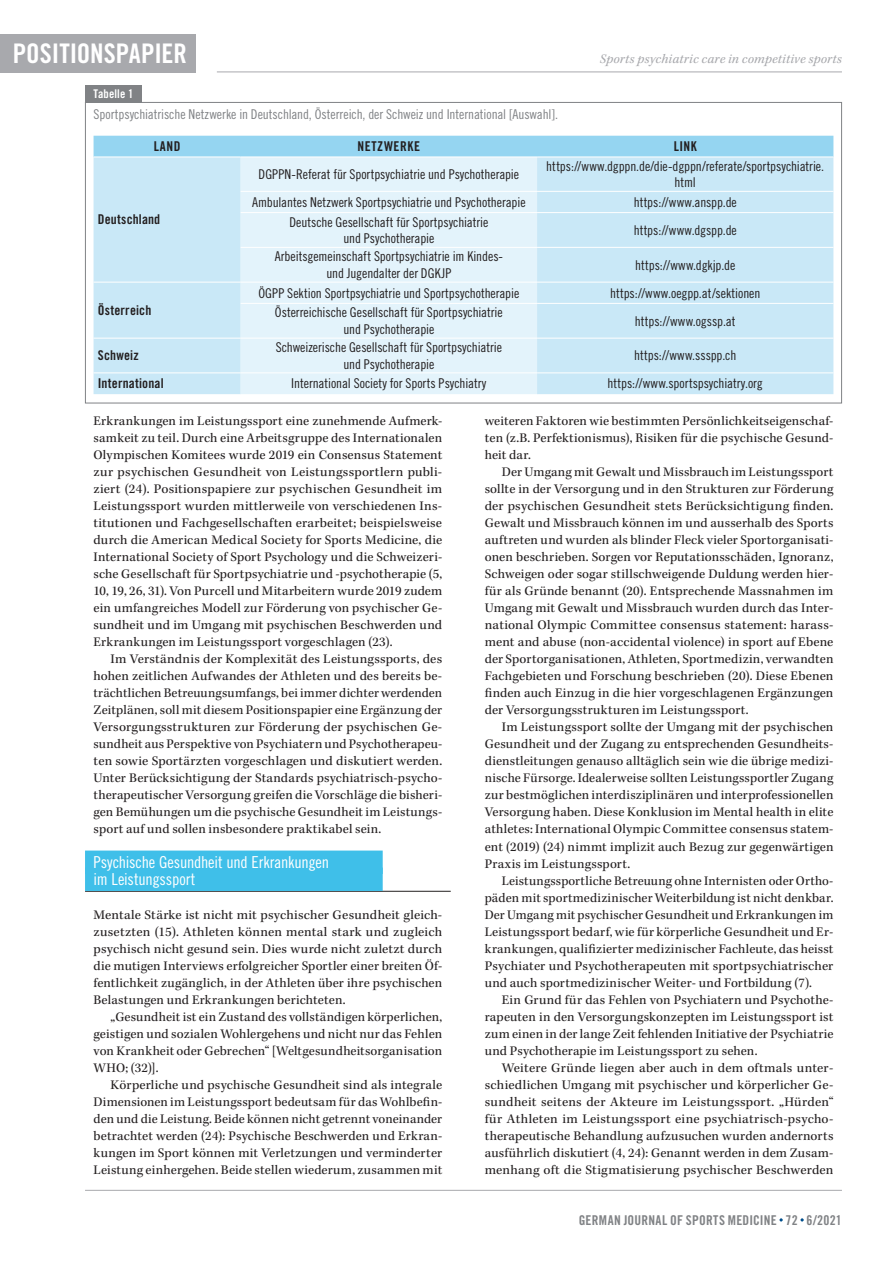
<style>
.page{position:relative;width:893px;height:1263px;background:#fff}
.page>*{position:absolute;margin:0;border:0;box-sizing:border-box;transform-origin:0 0}
.t1{font:27px "Trade Gothic LT Std Bd Cn 20";color:#fff}
.t2{font:16.5px/17px "Trade Gothic LT Std Cn 18";letter-spacing:-.01em;color:#fff}
.t3{font:13.5px/17px "Kepler Std";letter-spacing:.01em;color:#231f20;text-align:justify}
.t4{font:13.5px/16.5px "Trade Gothic LT Std Cn 18";letter-spacing:-.005em;color:#231f20;text-align:center}
.t5{font:13.5px "Trade Gothic LT Std Cn 18";letter-spacing:-.005em;color:#808285}
.t6{font:13.5px "Trade Gothic LT Std Bd Cn 20";letter-spacing:.02em;color:#231f20}
.t7{font:italic 13.5px "Kepler Std";letter-spacing:.015em;color:#a8a9ad}
.t8{font:13.5px "Trade Gothic LT Std Bd Cn 20";letter-spacing:.02em;color:#808285}
.t9{font:13.5px "Trade Gothic LT Std Bd Cn 20";letter-spacing:.045em;color:#231f20}
.t10{font:12px "Trade Gothic LT Std Bd Cn 20";letter-spacing:.015em;color:#fff}
</style>
<div class="page">
<div style="left:0;top:34px;width:196px;height:38px;background:#a8a9ad"></div>
<hr style="left:217px;top:72px;width:625px;height:1px;background:#a8a9ad">
<hr style="left:85px;top:1190px;width:757px;height:1px;background:#a8a9ad">
<div style="left:85px;top:850px;width:298px;height:24px;background:#3fbfe9"></div>
<hr style="left:85px;top:891px;width:366px;height:1px;background:#231f20">
<div style="left:85px;top:867px;width:298px;height:24px;background:#3fbfe9"></div>
<div style="left:94px;top:136px;width:739px;height:21px;background:#95d5f1"></div>
<div style="left:94px;top:158px;width:739px;height:236px;background:#c9e8f7"></div>
<div style="left:241px;top:158px;width:296px;height:236px;background:#e3f3fb"></div>
<hr style="left:241px;top:191px;width:296px;height:1px;background:#fff">
<hr style="left:537px;top:191px;width:296px;height:1px;background:#fff">
<hr style="left:241px;top:212px;width:296px;height:1px;background:#fff">
<hr style="left:537px;top:212px;width:296px;height:1px;background:#fff">
<hr style="left:241px;top:247px;width:296px;height:1px;background:#fff">
<hr style="left:537px;top:247px;width:296px;height:1px;background:#fff">
<hr style="left:94px;top:282px;width:147px;height:1px;background:#fff">
<hr style="left:241px;top:282px;width:296px;height:1px;background:#fff">
<hr style="left:537px;top:282px;width:296px;height:1px;background:#fff">
<hr style="left:241px;top:303px;width:296px;height:1px;background:#fff">
<hr style="left:537px;top:303px;width:296px;height:1px;background:#fff">
<hr style="left:94px;top:338px;width:147px;height:1px;background:#fff">
<hr style="left:241px;top:338px;width:296px;height:1px;background:#fff">
<hr style="left:537px;top:338px;width:296px;height:1px;background:#fff">
<hr style="left:94px;top:372px;width:147px;height:1px;background:#fff">
<hr style="left:241px;top:372px;width:296px;height:1px;background:#fff">
<hr style="left:537px;top:372px;width:296px;height:1px;background:#fff">
<div style="left:85px;top:85px;width:57px;height:17px;background:#808285"></div>
<h1 class="t1" style="left:13px;top:37px;width:26px">Positionspapier</h1>
<p class="t10" style="left:94px;top:86px;width:41px">Tabelle 1</p>
<p class="t7" style="left:600px;top:51px;width:244px">Sports psychiatric care in competitive sports</p>
<p class="t5" style="left:94px;top:106px;width:466px">Sportpsychiatrische Netzwerke in Deutschland, Österreich, der Schweiz und International [Auswahl].</p>
<p class="t6" style="left:154px;top:138px;width:28px">LAND</p>
<p class="t9" style="left:358px;top:138px;width:64px">NETZWERKE</p>
<p class="t6" style="left:674px;top:138px;width:24px">LINK</p>
<p class="t6" style="left:98px;top:211px;width:64px">Deutschland</p>
<p class="t6" style="left:98px;top:302px;width:55px">Österreich</p>
<p class="t4" style="left:259px;top:166px;width:262px">DGPPN-Referat für Sportpsychiatrie und Psychotherapie</p>
<p class="t4" style="left:546px;top:157px;width:279px">https://www.dgppn.de/die-dgppn/referate/sportpsychiatrie. html</p>
<p class="t4" style="left:252px;top:194px;width:275px">Ambulantes Netzwerk Sportpsychiatrie und Psychotherapie</p>
<p class="t4" style="left:634px;top:194px;width:105px">https://www.anspp.de</p>
<p class="t4" style="left:289px;top:213px;width:201px">Deutsche Gesellschaft für Sportpsychiatrie und Psychotherapie</p>
<p class="t4" style="left:634px;top:222px;width:105px">https://www.dgspp.de</p>
<p class="t4" style="left:275px;top:248px;width:230px">Arbeitsgemeinschaft Sportpsychiatrie im Kindes&shy;und Jugendalter der DGKJP</p>
<p class="t4" style="left:635px;top:256px;width:102px">https://www.dgkjp.de</p>
<p class="t4" style="left:258px;top:284px;width:262px">ÖGPP Sektion Sportpsychiatrie und Sportpsychotherapie</p>
<p class="t4" style="left:610px;top:284px;width:152px">https://www.oegpp.at/sektionen</p>
<p class="t4" style="left:275px;top:304px;width:229px">Österreichische Gesellschaft für Sportpsychiatrie und Psychotherapie</p>
<p class="t4" style="left:635px;top:312px;width:102px">https://www.ogssp.at</p>
<p class="t6" style="left:98px;top:347px;width:42px">Schweiz</p>
<p class="t4" style="left:276px;top:339px;width:228px">Schweizerische Gesellschaft für Sportpsychiatrie und Psychotherapie</p>
<p class="t4" style="left:634px;top:347px;width:104px">https://www.ssspp.ch</p>
<p class="t6" style="left:98px;top:375px;width:67px">International</p>
<p class="t4" style="left:291px;top:375px;width:197px">International Society for Sports Psychiatry</p>
<p class="t4" style="left:608px;top:375px;width:157px">https://www.sportspsychiatry.org</p>
<p class="t3" style="left:94px;top:413px;width:350px">Erkrankungen im Leistungssport eine zunehmende Aufmerk&shy;samkeit zu teil. Durch eine Arbeitsgruppe des Internationalen Olympischen Komitees wurde 2019 ein Consensus Statement zur psychischen Gesundheit von Leistungssportlern publi&shy;ziert (24). Positionspapiere zur psychischen Gesundheit im Leistungssport wurden mittlerweile von verschiedenen Ins&shy;titutionen und Fachgesellschaften erarbeitet; beispielsweise durch die American Medical Society for Sports Medicine, die International Society of Sport Psychology und die Schweizeri&shy;sche Gesellschaft für Sportpsychiatrie und -psychotherapie (5, 10, 19, 26, 31). Von Purcell und Mitarbeitern wurde 2019 zudem ein umfangreiches Modell zur Förderung von psychischer Ge&shy;sundheit und im Umgang mit psychischen Beschwerden und Erkrankungen im Leistungssport vorgeschlagen (23).</p>
<p class="t3" style="left:94px;top:651px;width:350px;text-indent:17px">Im Verständnis der Komplexität des Leistungssports, des hohen zeitlichen Aufwandes der Athleten und des bereits be&shy;trächtlichen Betreuungsumfangs, bei immer dichter werdenden Zeitplänen, soll mit diesem Positionspapier eine Ergänzung der Versorgungsstrukturen zur Förderung der psychischen Ge&shy;sundheit aus Perspektive von Psychiatern und Psychotherapeu&shy;ten sowie Sportärzten vorgeschlagen und diskutiert werden.<br>Unter Berücksichtigung der Standards psychiatrisch-psycho&shy;therapeutischer Versorgung greifen die Vorschläge die bisheri&shy;gen Bemühungen um die psychische Gesundheit im Leistungs&shy;sport auf und sollen insbesondere praktikabel sein.</p>
<p class="t2" style="left:94px;top:853px;width:237px">Psychische Gesundheit und Erkrankungen im Leistungssport</p>
<p class="t3" style="left:94px;top:906px;width:350px">Mentale Stärke ist nicht mit psychischer Gesundheit gleich&shy;zusetzten (15). Athleten können mental stark und zugleich psychisch nicht gesund sein. Dies wurde nicht zuletzt durch die mutigen Interviews erfolgreicher Sportler einer breiten Öf&shy;fentlichkeit zugänglich, in der Athleten über ihre psychischen Belastungen und Erkrankungen berichteten.</p>
<p class="t3" style="left:94px;top:1008px;width:350px;text-indent:17px">„Gesundheit ist ein Zustand des vollständigen körperlichen, geistigen und sozialen Wohlergehens und nicht nur das Fehlen von Krankheit oder Gebrechen“ [Weltgesundheitsorganisation WHO; (32)].</p>
<p class="t3" style="left:94px;top:1076px;width:350px;text-indent:17px">Körperliche und psychische Gesundheit sind als integrale Dimensionen im Leistungssport bedeutsam für das Wohlbefin&shy;den und die Leistung. Beide können nicht getrennt voneinander betrachtet werden (24): Psychische Beschwerden und Erkran&shy;kungen im Sport können mit Verletzungen und verminderter Leistung einhergehen. Beide stellen wiederum, zusammen mit</p>
<p class="t3" style="left:485px;top:413px;width:350px">weiteren Faktoren wie bestimmten Persönlichkeitseigenschaf&shy;ten (z.B. Perfektionismus), Risiken für die psychische Gesund&shy;heit dar.</p>
<p class="t3" style="left:485px;top:464px;width:350px;text-indent:17px">Der Umgang mit Gewalt und Missbrauch im Leistungssport sollte in der Versorgung und in den Strukturen zur Förderung der psychischen Gesundheit stets Berücksichtigung finden.<br>Gewalt und Missbrauch können im und ausserhalb des Sports auftreten und wurden als blinder Fleck vieler Sportorganisati&shy;onen beschrieben. Sorgen vor Reputationsschäden, Ignoranz, Schweigen oder sogar stillschweigende Duldung werden hier&shy;für als Gründe benannt (20). Entsprechende Massnahmen im Umgang mit Gewalt und Missbrauch wurden durch das Inter&shy;national Olympic Committee consensus statement: harass&shy;ment and abuse (non-accidental violence) in sport auf Ebene der Sportorganisationen, Athleten, Sportmedizin, verwandten Fachgebieten und Forschung beschrieben (20). Diese Ebenen finden auch Einzug in die hier vorgeschlagenen Ergänzungen der Versorgungsstrukturen im Leistungssport.</p>
<p class="t3" style="left:485px;top:719px;width:350px;text-indent:17px">Im Leistungssport sollte der Umgang mit der psychischen Gesundheit und der Zugang zu entsprechenden Gesundheits&shy;dienstleitungen genauso alltäglich sein wie die übrige medizi&shy;nische Fürsorge. Idealerweise sollten Leistungssportler Zugang zur bestmöglichen interdisziplinären und interprofessionellen Versorgung haben. Diese Konklusion im Mental health in elite athletes: International Olympic Committee consensus statem&shy;ent (2019) (24) nimmt implizit auch Bezug zur gegenwärtigen Praxis im Leistungssport.</p>
<p class="t3" style="left:485px;top:872px;width:350px;text-indent:17px">Leistungssportliche Betreuung ohne Internisten oder Ortho&shy;päden mit sportmedizinischer Weiterbildung ist nicht denkbar.<br>Der Umgang mit psychischer Gesundheit und Erkrankungen im Leistungssport bedarf, wie für körperliche Gesundheit und Er&shy;krankungen, qualifizierter medizinischer Fachleute, das heisst Psychiater und Psychotherapeuten mit sportpsychiatrischer und auch sportmedizinischer Weiter- und Fortbildung (7).</p>
<p class="t3" style="left:485px;top:991px;width:350px;text-indent:17px">Ein Grund für das Fehlen von Psychiatern und Psychothe&shy;rapeuten in den Versorgungskonzepten im Leistungssport ist zum einen in der lange Zeit fehlenden Initiative der Psychiatrie und Psychotherapie im Leistungssport zu sehen.</p>
<p class="t3" style="left:485px;top:1059px;width:350px;text-indent:17px">Weitere Gründe liegen aber auch in dem oftmals unter&shy;schiedlichen Umgang mit psychischer und körperlicher Ge&shy;sundheit seitens der Akteure im Leistungssport. „Hürden“ für Athleten im Leistungssport eine psychiatrisch-psycho&shy;therapeutische Behandlung aufzusuchen wurden andernorts ausführlich diskutiert (4, 24): Genannt werden in dem Zusam&shy;menhang oft die Stigmatisierung psychischer Beschwerden</p>
<p class="t8" style="left:579px;top:1212px;width:265px">GERMAN JOURNAL OF SPORTS MEDICINE 72 6/2021</p>
</div>
